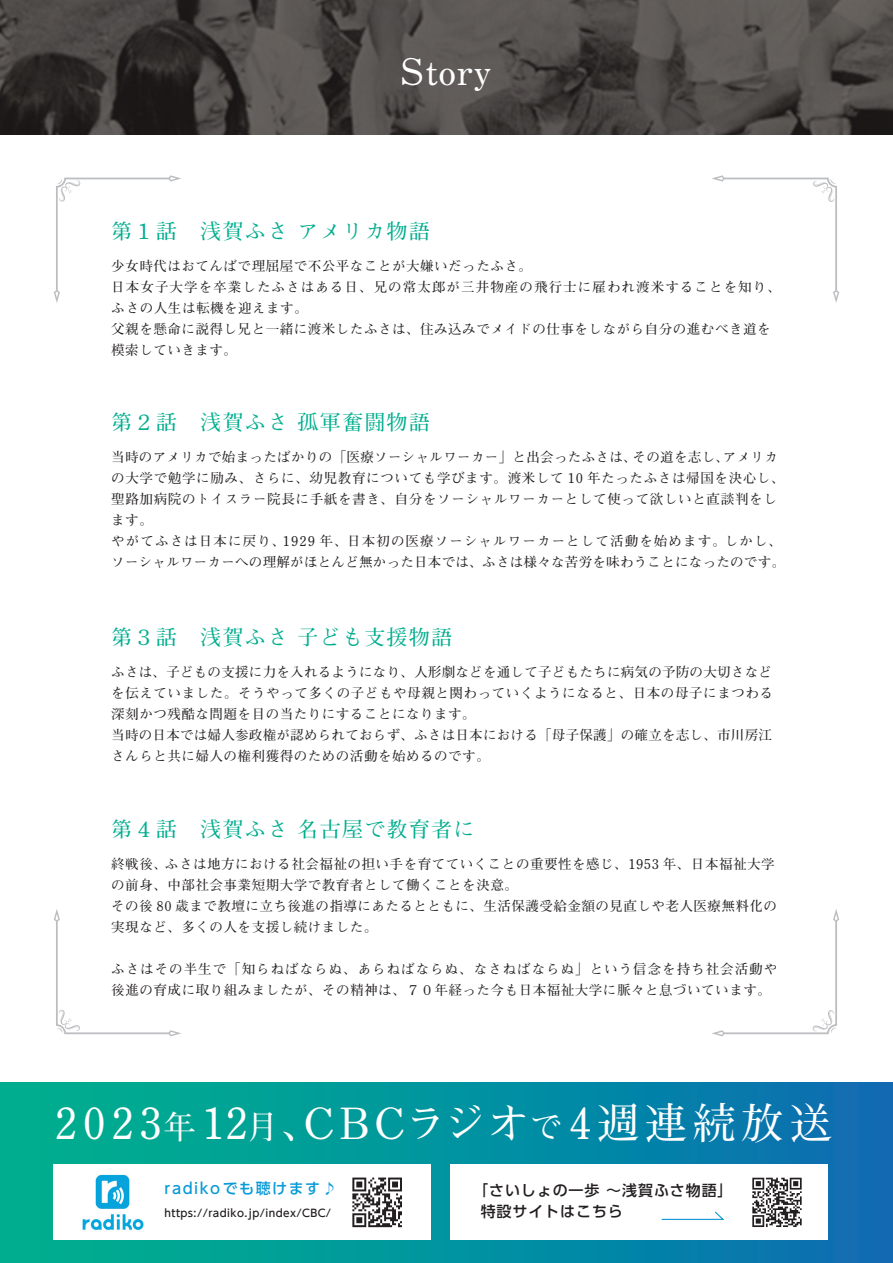
<style>
.page{position:relative;width:893px;height:1263px;background:#fff}
.page>*{position:absolute;margin:0;border:0;box-sizing:border-box;transform-origin:0 0}
.t1{font:700 42.9px "Futo Min A101 Pro";letter-spacing:.115em;color:#fff}
.t2{font:700 36.6px "Futo Min A101 Pro";color:#fff}
.t3{font:700 21px "Futo Min A101 Pro";letter-spacing:.06em;color:#00ad8e}
.t4{font:500 15px/21.3px "UD Shin Go Pro";letter-spacing:.06em;color:#231f20}
.t5{font:500 15px "UD Shin Go Pro";letter-spacing:.1em;color:#0a9ad8}
.t6{font:700 13.5px/21px "Futo Min A101 Pro";letter-spacing:.04em;color:#231f20}
.t7{font:500 10.5px "UD Shin Go Pro";letter-spacing:.04em;color:#231f20}
.s1{font-size:32.25px}
</style>
<div class="page">
<svg style="left:0;top:0;width:893px;height:135px;background:#4a4643"></svg>
<svg style="left:54px;top:175px;width:127px;height:128px"></svg>
<svg style="left:712px;top:175px;width:127px;height:128px"></svg>
<svg style="left:712px;top:909px;width:127px;height:127px"></svg>
<svg style="left:54px;top:909px;width:127px;height:127px"></svg>
<div style="left:0;top:1082px;width:893px;height:181px;background:linear-gradient(to right,#00b68d,#0e70b4)"></div>
<div style="left:53px;top:1165px;width:378px;height:75px;background:#fff"></div>
<svg style="left:352px;top:1177px;width:50px;height:50px"></svg>
<div style="left:450px;top:1165px;width:378px;height:75px;background:#fff"></div>
<svg style="left:661px;top:1211px;width:64px;height:9px"></svg>
<img style="left:82px;top:1174px;width:62px;height:57px">
<svg style="left:752px;top:1178px;width:50px;height:49px"></svg>
<h2 class="t2" style="left:400px;top:42px;width:94px">Story</h2>
<h3 class="t3" style="left:111px;top:214px;width:320px">第１話　浅賀ふさ アメリカ物語</h3>
<p class="t6" style="left:111px;top:254px;width:671px">少女時代はおてんばで理屈屋で不公平なことが大嫌いだったふさ。<br>日本女子大学を卒業したふさはある日、兄の常太郎が三井物産の飛行士に雇われ渡米することを知り、ふさの人生は転機を迎えます。<br>父親を懸命に説得し兄と一緒に渡米したふさは、住み込みでメイドの仕事をしながら自分の進むべき道を模索していきます。</p>
<h3 class="t3" style="left:111px;top:406px;width:320px">第２話　浅賀ふさ 孤軍奮闘物語</h3>
<p class="t6" style="left:111px;top:445px;width:675px">当時のアメリカで始まったばかりの「医療ソーシャルワーカー」と出会ったふさは、その道を志し、アメリカの大学で勉学に励み、さらに、幼児教育についても学びます。渡米して 10 年たったふさは帰国を決心し、聖路加病院のトイスラー院長に手紙を書き、自分をソーシャルワーカーとして使って欲しいと直談判をします。<br>やがてふさは日本に戻り、1929 年、日本初の医療ソーシャルワーカーとして活動を始めます。しかし、ソーシャルワーカーへの理解がほとんど無かった日本では、ふさは様々な苦労を味わうことになったのです。</p>
<h3 class="t3" style="left:111px;top:620px;width:342px">第３話　浅賀ふさ 子ども支援物語</h3>
<p class="t6" style="left:111px;top:660px;width:663px">ふさは、子どもの支援に力を入れるようになり、人形劇などを通して子どもたちに病気の予防の大切さなどを伝えていました。そうやって多くの子どもや母親と関わっていくようになると、日本の母子にまつわる深刻かつ残酷な問題を目の当たりにすることになります。<br>当時の日本では婦人参政権が認められておらず、ふさは日本における「母子保護」の確立を志し、市川房江さんらと共に婦人の権利獲得のための活動を始めるのです。</p>
<h3 class="t3" style="left:111px;top:813px;width:365px">第４話　浅賀ふさ 名古屋で教育者に</h3>
<p class="t6" style="left:111px;top:852px;width:667px">終戦後、ふさは地方における社会福祉の担い手を育てていくことの重要性を感じ、1953 年、日本福祉大学の前身、中部社会事業短期大学で教育者として働くことを決意。<br>その後 80 歳まで教壇に立ち後進の指導にあたるとともに、生活保護受給金額の見直しや老人医療無料化の実現など、多くの人を支援し続けました。</p>
<p class="t6" style="left:111px;top:957px;width:667px">ふさはその半生で「知らねばならぬ、あらねばならぬ、なさねばならぬ」という信念を持ち社会活動や後進の育成に取り組みましたが、その精神は、７０年経った今も日本福祉大学に脈々と息づいています。</p>
<h1 class="t1" style="left:55px;top:1089px;width:779px">2023<span class="s1">年</span>12<span class="s1">月</span>、CBCラジオ<span class="s1">で</span> 4週連続放送</h1>
<p class="t5" style="left:165px;top:1176px;width:174px">radikoでも聴けます♪</p>
<p class="t7" style="left:165px;top:1204px;width:168px">https://radiko.jp/index/CBC/</p>
<p class="t4" style="left:481px;top:1179px;width:253px;text-indent:-8px">「さいしょの一歩 ～浅賀ふさ物語」特設サイトはこちら</p>
</div>
